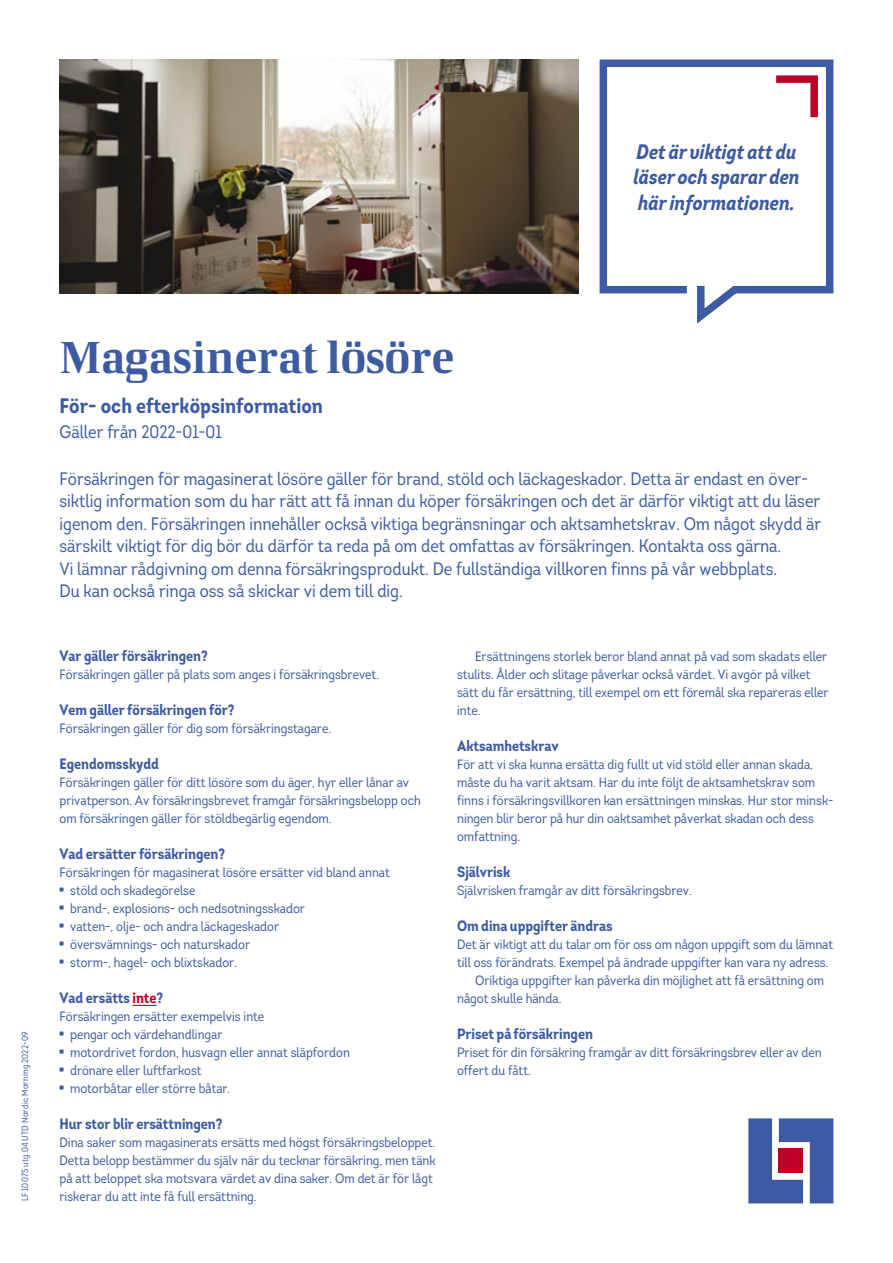
<style>
.page{position:relative;width:893px;height:1263px;background:#fff}
.page>*{position:absolute;margin:0;border:0;box-sizing:border-box;transform-origin:0 0}
.t1{font:45px "LF Rubrik 2";color:#3c5ba3}
.t2{font:italic 700 21px/25.5px "Intro Cond";color:#3c5ba3}
.t3{font:700 21px "Intro Cond";color:#3c5ba3}
.t4{font:18px/22.5px "Intro Cond";color:#3c5ba3}
.t5{font:700 15px "Intro Cond";color:#3c5ba3}
.t6{font:13.5px/18px "Intro Cond";color:#3c5ba3}
.t7{font:9px "Intro Cond";letter-spacing:.02em;color:#3c5ba3}
.s1{color:#be0027}
</style>
<div class="page">
<svg style="left:599px;top:59px;width:235px;height:265px"></svg>
<svg style="left:769px;top:72px;width:53px;height:53px"></svg>
<svg style="left:748px;top:1118px;width:85px;height:85px"></svg>
<div style="left:779px;top:1149px;width:24px;height:24px;background:#be0027"></div>
<img style="left:60px;top:60px;width:518px;height:233px">
<svg style="left:132px;top:1005px;width:25px;height:1px"></svg>
<svg style="left:60px;top:887px;width:4px;height:4px"></svg>
<svg style="left:60px;top:905px;width:4px;height:4px"></svg>
<svg style="left:60px;top:923px;width:4px;height:4px"></svg>
<svg style="left:60px;top:941px;width:4px;height:4px"></svg>
<svg style="left:60px;top:959px;width:4px;height:4px"></svg>
<svg style="left:60px;top:1031px;width:4px;height:4px"></svg>
<svg style="left:60px;top:1049px;width:4px;height:4px"></svg>
<svg style="left:60px;top:1067px;width:4px;height:4px"></svg>
<svg style="left:60px;top:1085px;width:4px;height:4px"></svg>
<h2 class="t2" style="left:633px;top:139px;width:168px">Det är viktigt att du läser och sparar den här informationen.</h2>
<p class="t7" style="left:19px;top:1201px;width:171px;rotate:-90deg">LF 10075 utg 04 UTD Nordic Morning 2022-09</p>
<h1 class="t1" style="left:60px;top:329px;width:396px">Magasinerat lösöre</h1>
<h2 class="t3" style="left:60px;top:392px;width:265px">För- och efterköpsinformation</h2>
<h3 class="t4" style="left:60px;top:420px;width:164px">Gäller från 2022-01-01</h3>
<p class="t4" style="left:60px;top:467px;width:763px">Försäkringen för magasinerat lösöre gäller för brand, stöld och läckageskador. Detta är endast en över&shy;siktlig information som du har rätt att få innan du köper försäkringen och det är därför viktigt att du läser igenom den. Försäkringen innehåller också viktiga begränsningar och aktsamhetskrav. Om något skydd är särskilt viktigt för dig bör du därför ta reda på om det omfattas av försäkringen. Kontakta oss gärna.<br>Vi lämnar rådgivning om denna försäkringsprodukt. De fullständiga villkoren finns på vår webbplats.<br>Du kan också ringa oss så skickar vi dem till dig.</p>
<p class="t5" style="left:60px;top:646px;width:150px">Var gäller försäkringen?</p>
<p class="t6" style="left:60px;top:665px;width:321px">Försäkringen gäller på plats som anges i försäkringsbrevet.</p>
<p class="t5" style="left:60px;top:700px;width:176px">Vem gäller försäkringen för?</p>
<p class="t6" style="left:60px;top:719px;width:273px">Försäkringen gäller för dig som försäkringstagare.</p>
<p class="t5" style="left:60px;top:754px;width:101px">Egendomsskydd</p>
<p class="t6" style="left:60px;top:773px;width:363px">Försäkringen gäller för ditt lösöre som du äger, hyr eller lånar av privatperson. Av försäkringsbrevet framgår försäkringsbelopp och om försäkringen gäller för stöldbegärlig egendom.</p>
<p class="t5" style="left:60px;top:844px;width:167px">Vad ersätter försäkringen?</p>
<p class="t6" style="left:70px;top:863px;width:321px;text-indent:-11px">Försäkringen för magasinerat lösöre ersätter vid bland annat stöld och skadegörelse<br>brand-, explosions- och nedsotningsskador<br>vatten-, olje- och andra läckageskador<br>översvämnings- och naturskador<br>storm-, hagel- och blixtskador.</p>
<p class="t5" style="left:60px;top:988px;width:105px">Vad ersätts <span class="s1">inte</span>?</p>
<p class="t6" style="left:70px;top:1007px;width:281px;text-indent:-11px">Försäkringen ersätter exempelvis inte<br>pengar och värdehandlingar<br>motordrivet fordon, husvagn eller annat släpfordon drönare eller luftfarkost<br>motorbåtar eller större båtar.</p>
<p class="t5" style="left:60px;top:1114px;width:164px">Hur stor blir ersättningen?</p>
<p class="t6" style="left:60px;top:1133px;width:378px">Dina saker som magasinerats ersätts med högst försäkringsbeloppet.<br>Detta belopp bestämmer du själv när du tecknar försäkring, men tänk på att beloppet ska motsvara värdet av dina saker. Om det är för lågt riskerar du att inte få full ersättning.</p>
<p class="t6" style="left:457px;top:647px;width:373px;text-indent:18px">Ersättningens storlek beror bland annat på vad som skadats eller stulits. Ålder och slitage påverkar också värdet. Vi avgör på vilket sätt du får ersättning, till exempel om ett föremål ska repareras eller inte.</p>
<p class="t5" style="left:457px;top:736px;width:103px">Aktsamhetskrav</p>
<p class="t6" style="left:457px;top:755px;width:378px">För att vi ska kunna ersätta dig fullt ut vid stöld eller annan skada, måste du ha varit aktsam. Har du inte följt de aktsamhetskrav som finns i försäkringsvillkoren kan ersättningen minskas. Hur stor minsk&shy;ningen blir beror på hur din oaktsamhet påverkat skadan och dess omfattning.</p>
<p class="t5" style="left:457px;top:862px;width:55px">Självrisk</p>
<p class="t6" style="left:457px;top:881px;width:236px">Självrisken framgår av ditt försäkringsbrev.</p>
<p class="t5" style="left:457px;top:916px;width:157px">Om dina uppgifter ändras</p>
<p class="t6" style="left:457px;top:935px;width:378px">Det är viktigt att du talar om för oss om någon uppgift som du lämnat</p>
<p class="t6" style="left:457px;top:953px;width:373px">till oss förändrats. Exempel på ändrade uppgifter kan vara ny adress.</p>
<p class="t6" style="left:475px;top:971px;width:350px">Oriktiga uppgifter kan påverka din möjlighet att få ersättning om</p>
<p class="t6" style="left:457px;top:989px;width:106px">något skulle hända.</p>
<p class="t5" style="left:457px;top:1024px;width:137px">Priset på försäkringen</p>
<p class="t6" style="left:457px;top:1043px;width:366px">Priset för din försäkring framgår av ditt försäkringsbrev eller av den offert du fått.</p>
</div>
